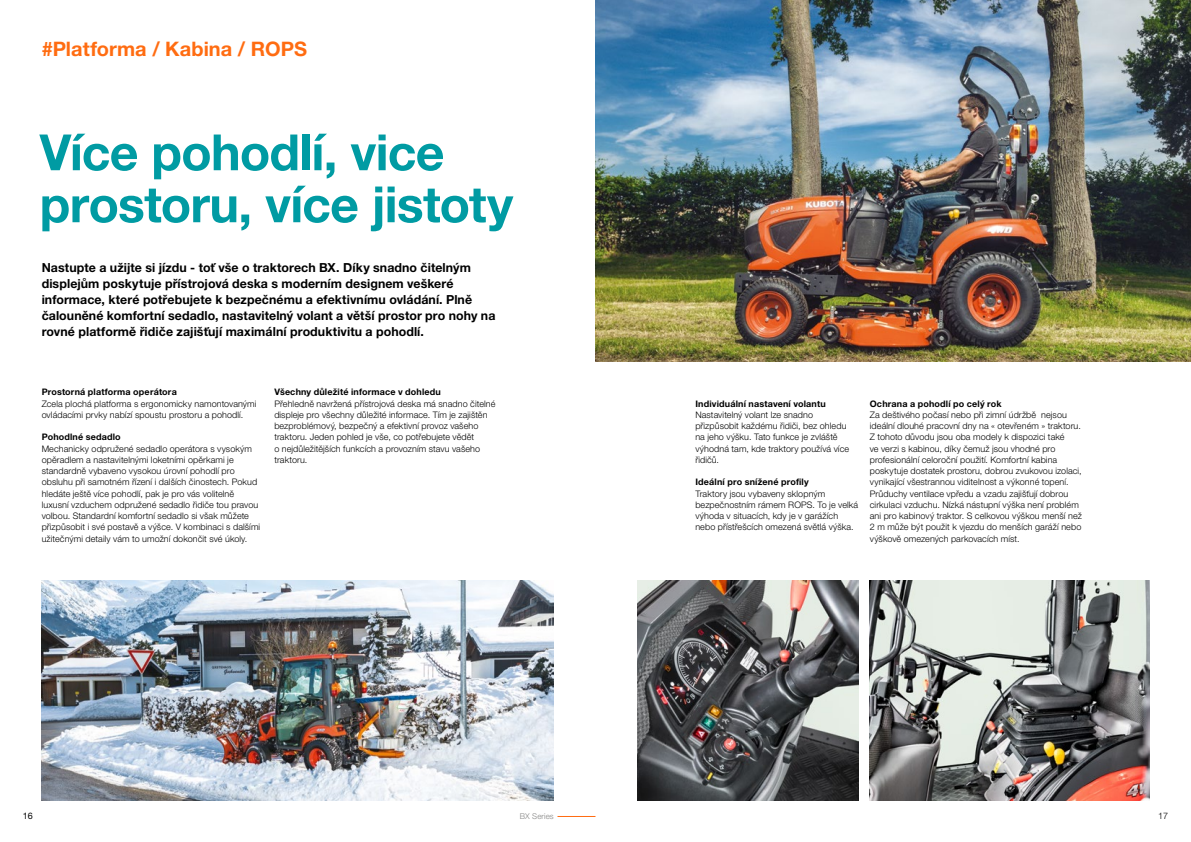
<style>
.page{position:relative;width:1191px;height:842px;background:#fff}
.page>*{position:absolute;margin:0;border:0;box-sizing:border-box;transform-origin:0 0}
.t1{font:700 50px/52px "Helvetica Neue LT Pro";letter-spacing:-.015em;color:#009ba3}
.t2{font:700 20px "Helvetica Neue LT Pro";letter-spacing:.005em;color:#ff6c11}
.t3{font:700 12.5px/16px "Helvetica Neue LT Pro";letter-spacing:.005em;color:#000}
.t4{font:300 9px/11.2px "Helvetica Neue LT Pro";letter-spacing:.01em;color:#000}
.t5{font:700 9px "Helvetica Neue LT Pro";letter-spacing:.02em;color:#000}
.t6{font:9px "Helvetica Neue LT Pro";color:#000}
.t7{font:300 8px "Helvetica Neue LT Pro";letter-spacing:.01em;color:#878786}
</style>
<div class="page">
<hr style="left:557px;top:816px;width:38px;height:1px;background:#ff6c11">
<img style="left:595px;top:0;width:596px;height:361px">
<img style="left:870px;top:580px;width:279px;height:220px">
<img style="left:637px;top:580px;width:221px;height:220px">
<img style="left:42px;top:580px;width:512px;height:220px">
<h2 class="t2" style="left:42px;top:36px;width:267px">#Platforma / Kabina / ROPS</h2>
<h1 class="t1" style="left:40px;top:125px;width:475px">Více pohodlí, vice prostoru, více jistoty</h1>
<p class="t3" style="left:42px;top:259px;width:455px">Nastupte a užijte si jízdu - toť vše o traktorech BX. Díky snadno čitelným displejům poskytuje přístrojová deska s moderním designem veškeré informace, které potřebujete k bezpečnému a efektivnímu ovládání. Plně čalouněné komfortní sedadlo, nastavitelný volant a větší prostor pro nohy na rovné platformě řidiče zajišťují maximální produktivitu a pohodlí.</p>
<p class="t5" style="left:42px;top:386px;width:137px">Prostorná platforma operátora</p>
<p class="t4" style="left:42px;top:397px;width:216px">Zcela plochá platforma s ergonomicky namontovanými ovládacími prvky nabízí spoustu prostoru a pohodlí.</p>
<p class="t5" style="left:42px;top:431px;width:81px">Pohodlné sedadlo</p>
<p class="t4" style="left:42px;top:442px;width:220px">Mechanicky odpružené sedadlo operátora s vysokým opěradlem a nastavitelnými loketními opěrkami je standardně vybaveno vysokou úrovní pohodlí pro obsluhu při samotném řízení i dalších činostech. Pokud hledáte ještě více pohodlí, pak je pro vás volitelně luxusní vzduchem odpružené sedadlo řidiče tou pravou volbou. Standardní komfortní sedadlo si však můžete přizpůsobit i své postavě a výšce. V kombinaci s dalšími užitečnými detaily vám to umožní dokončit své úkoly.</p>
<p class="t5" style="left:274px;top:386px;width:168px">Všechny důležité informace v dohledu</p>
<p class="t4" style="left:274px;top:397px;width:223px">Přehledně navržená přístrojová deska má snadno čitelné displeje pro všechny důležité informace. Tím je zajištěn bezproblémový, bezpečný a efektivní provoz vašeho traktoru. Jeden pohled je vše, co potřebujete vědět<br>o nejdůležitějších funkcích a provozním stavu vašeho traktoru.</p>
<p class="t5" style="left:695px;top:398px;width:132px">Individuální nastavení volantu</p>
<p class="t4" style="left:695px;top:409px;width:155px">Nastavitelný volant lze snadno přizpůsobit každému řidiči, bez ohledu na jeho výšku. Tato funkce je zvláště výhodná tam, kde traktory používá více řidičů.</p>
<p class="t5" style="left:695px;top:476px;width:115px">Ideální pro snížené profily</p>
<p class="t4" style="left:695px;top:487px;width:164px">Traktory jsou vybaveny sklopným bezpečnostním rámem ROPS. To je velká výhoda v situacích, kdy je v garážích nebo přístřešcích omezená světlá výška.</p>
<p class="t5" style="left:870px;top:398px;width:133px">Ochrana a pohodlí po celý rok</p>
<p class="t4" style="left:870px;top:409px;width:214px">Za deštivého počasí nebo při zimní údržbě nejsou ideální dlouhé pracovní dny na « otevřeném » traktoru.<br>Z tohoto důvodu jsou oba modely k dispozici také<br>ve verzi s kabinou, díky čemuž jsou vhodné pro profesionální celoroční použití. Komfortní kabina poskytuje dostatek prostoru, dobrou zvukovou izolaci, vynikající všestrannou viditelnost a výkonné topení.<br>Průduchy ventilace vpředu a vzadu zajišťují dobrou cirkulaci vzduchu. Nízká nástupní výška není problém ani pro kabinový traktor. S celkovou výškou menší než 2 m může být použit k vjezdu do menších garáží nebo výškově omezených parkovacích míst.</p>
<p class="t6" style="left:23px;top:810px;width:12px">16</p>
<p class="t7" style="left:520px;top:811px;width:35px">BX Series</p>
<p class="t4" style="left:1158px;top:810px;width:12px">17</p>
</div>
